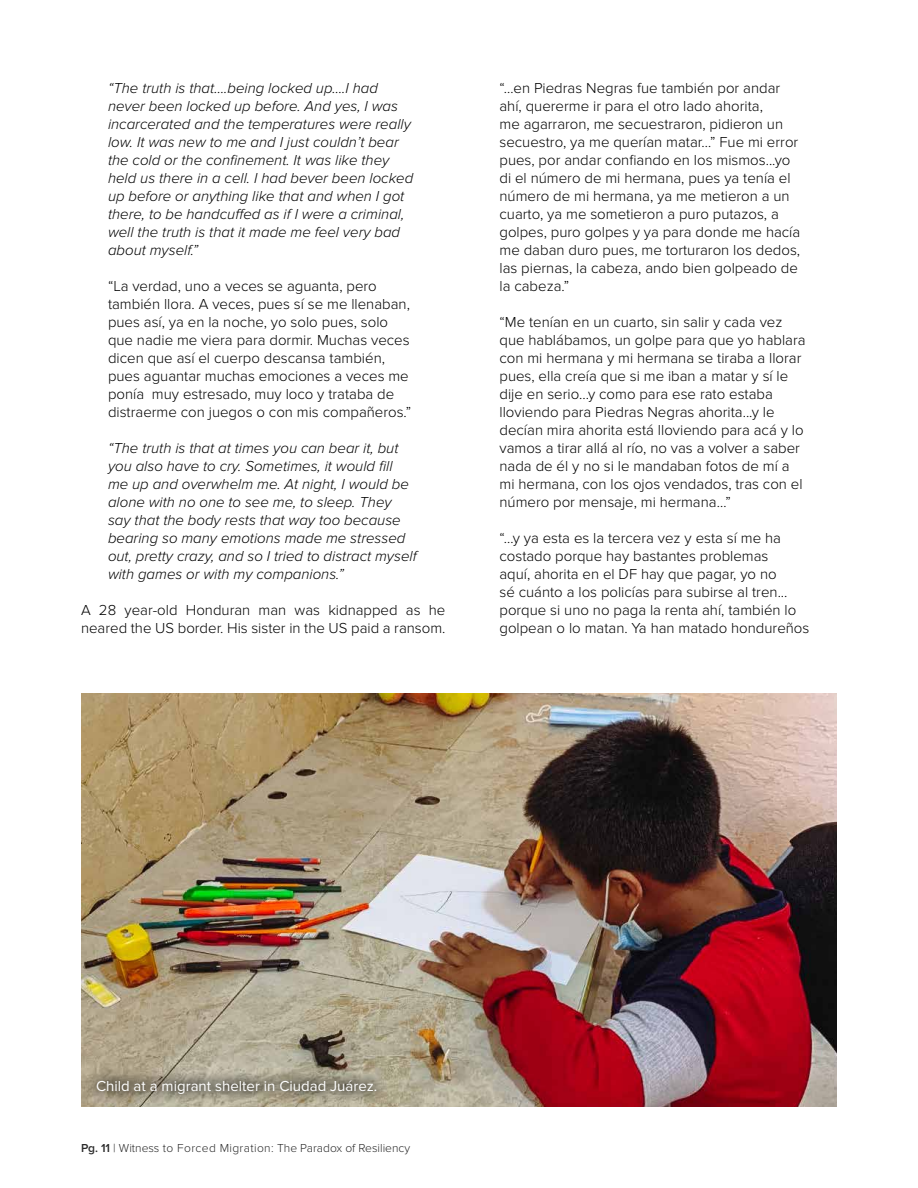
<style>
.page{position:relative;width:918px;height:1188px;background:#fff}
.page>*{position:absolute;margin:0;border:0;box-sizing:border-box;transform-origin:0 0}
.t1{font:300 15px/18px "Proxima Nova";color:#000}
.t2{font:italic 300 15px/18px "Proxima Nova";color:#000}
.t3{font:15px "Proxima Nova";color:#fff}
.t4{font:300 12px "Proxima Nova";color:#2a2a2a}
.s1{font-weight:600}
</style>
<div class="page">
<img style="left:81px;top:693px;width:756px;height:414px">
<svg style="left:85px;top:1069px;width:303px;height:37px;background:#9b9481"></svg>
<p class="t2" style="left:108px;top:79px;width:307px">“The truth is that….being locked up….I had never been locked up before. And yes, I was incarcerated and the temperatures were really low. It was new to me and I just couldn’t bear the cold or the confinement. It was like they held us there in a cell. I had bever been locked up before or anything like that and when I got there, to be handcuffed as if I were a criminal, well the truth is that it made me feel very bad about myself.”</p>
<p class="t1" style="left:108px;top:277px;width:305px">“La verdad, uno a veces se aguanta, pero también llora. A veces, pues sí se me llenaban, pues así, ya en la noche, yo solo pues, solo que nadie me viera para dormir. Muchas veces dicen que así el cuerpo descansa también, pues aguantar muchas emociones a veces me ponía muy estresado, muy loco y trataba de distraerme con juegos o con mis compañeros.”</p>
<p class="t2" style="left:108px;top:439px;width:310px">“The truth is that at times you can bear it, but you also have to cry. Sometimes, it would fill<br>me up and overwhelm me. At night, I would be alone with no one to see me, to sleep. They say that the body rests that way too because bearing so many emotions made me stressed out, pretty crazy, and so I tried to distract myself with games or with my companions.”</p>
<p class="t1" style="left:81px;top:601px;width:366px">A 28 year-old Honduran man was kidnapped as he neared the US border. His sister in the US paid a ransom.</p>
<p class="t1" style="left:500px;top:79px;width:302px">“…en Piedras Negras fue también por andar ahí, quererme ir para el otro lado ahorita,<br>me agarraron, me secuestraron, pidieron un secuestro, ya me querían matar…” Fue mi error pues, por andar confiando en los mismos...yo di el número de mi hermana, pues ya tenía el número de mi hermana, ya me metieron a un cuarto, ya me sometieron a puro putazos, a golpes, puro golpes y ya para donde me hacía me daban duro pues, me torturaron los dedos, las piernas, la cabeza, ando bien golpeado de la cabeza.”</p>
<p class="t1" style="left:500px;top:313px;width:308px">“Me tenían en un cuarto, sin salir y cada vez que hablábamos, un golpe para que yo hablara con mi hermana y mi hermana se tiraba a llorar pues, ella creía que si me iban a matar y sí le dije en serio...y como para ese rato estaba lloviendo para Piedras Negras ahorita...y le decían mira ahorita está lloviendo para acá y lo vamos a tirar allá al río, no vas a volver a saber nada de él y no si le mandaban fotos de mí a mi hermana, con los ojos vendados, tras con el número por mensaje, mi hermana…”</p>
<p class="t1" style="left:500px;top:529px;width:311px">“…y ya esta es la tercera vez y esta sí me ha costado porque hay bastantes problemas<br>aquí, ahorita en el DF hay que pagar, yo no<br>sé cuánto a los policías para subirse al tren... porque si uno no paga la renta ahí, también lo golpean o lo matan. Ya han matado hondureños</p>
<p class="t3" style="left:96px;top:1078px;width:283px">Child at a migrant shelter in Ciudad Juárez.</p>
<p class="t4" style="left:81px;top:1141px;width:331px"><span class="s1">Pg. 11</span> | Witness to Forced Migration: The Paradox of Resiliency</p>
</div>
